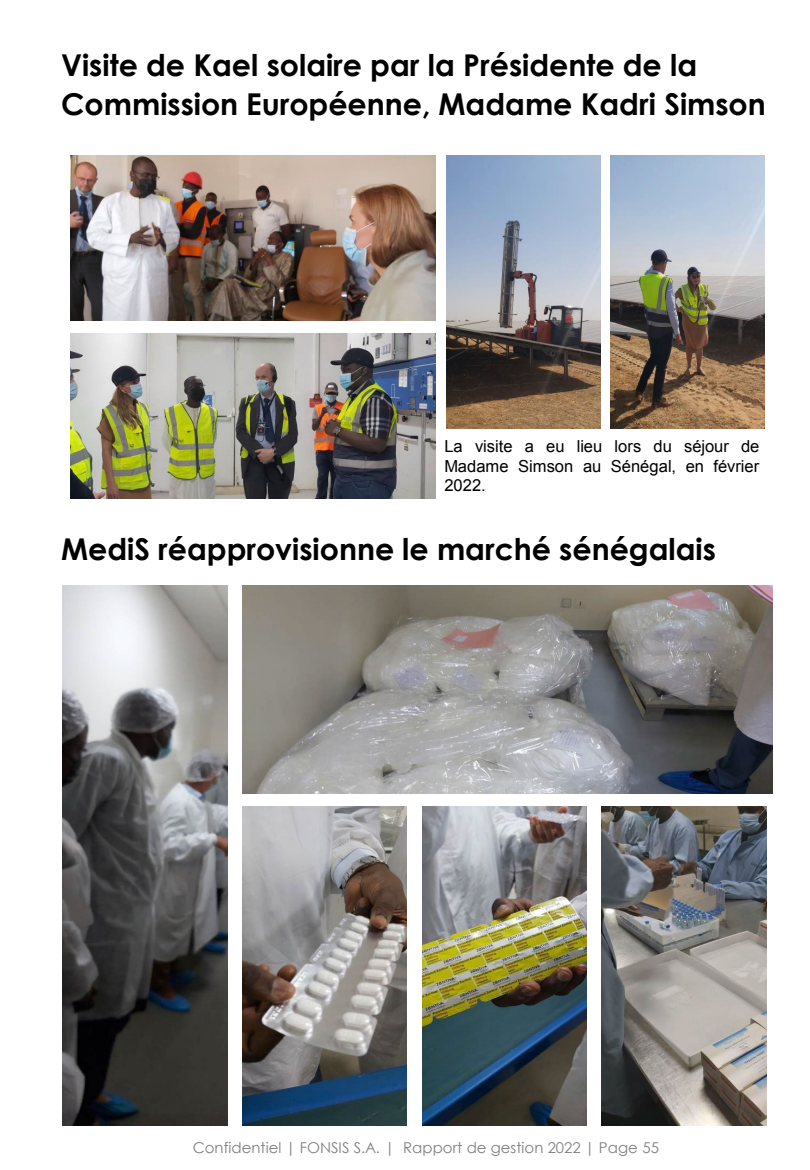
<style>
.page{position:relative;width:810px;height:1170px;background:#fff}
.page>*{position:absolute;margin:0;border:0;box-sizing:border-box;transform-origin:0 0}
.t1{font:700 30px/38.5px "Century Gothic";color:#000}
.t2{font:16.5px/19.6px "Arial";color:#000;text-align:justify}
.t3{font:15px "Century Gothic";color:#7f7f7f}
</style>
<div class="page">
<img style="left:71px;top:156px;width:365px;height:165px">
<img style="left:71px;top:334px;width:365px;height:164px">
<img style="left:446px;top:156px;width:154px;height:273px">
<img style="left:611px;top:156px;width:153px;height:273px">
<img style="left:63px;top:585px;width:164px;height:540px">
<img style="left:242px;top:585px;width:530px;height:208px">
<img style="left:242px;top:806px;width:165px;height:319px">
<img style="left:422px;top:806px;width:165px;height:319px">
<img style="left:602px;top:806px;width:164px;height:319px">
<p class="t1" style="left:61px;top:45px;width:706px">Visite de Kael solaire par la Présidente de la<br>Commission Européenne, Madame Kadri Simson</p>
<p class="t2" style="left:444px;top:436px;width:317px">La visite a eu lieu lors du séjour de Madame Simson au Sénégal, en février 2022.</p>
<p class="t1" style="left:61px;top:529px;width:656px">MediS réapprovisionne le marché sénégalais</p>
<p class="t3" style="left:193px;top:1137px;width:468px">Confidentiel | FONSIS S.A. | Rapport de gestion 2022 | Page 55</p>
</div>
